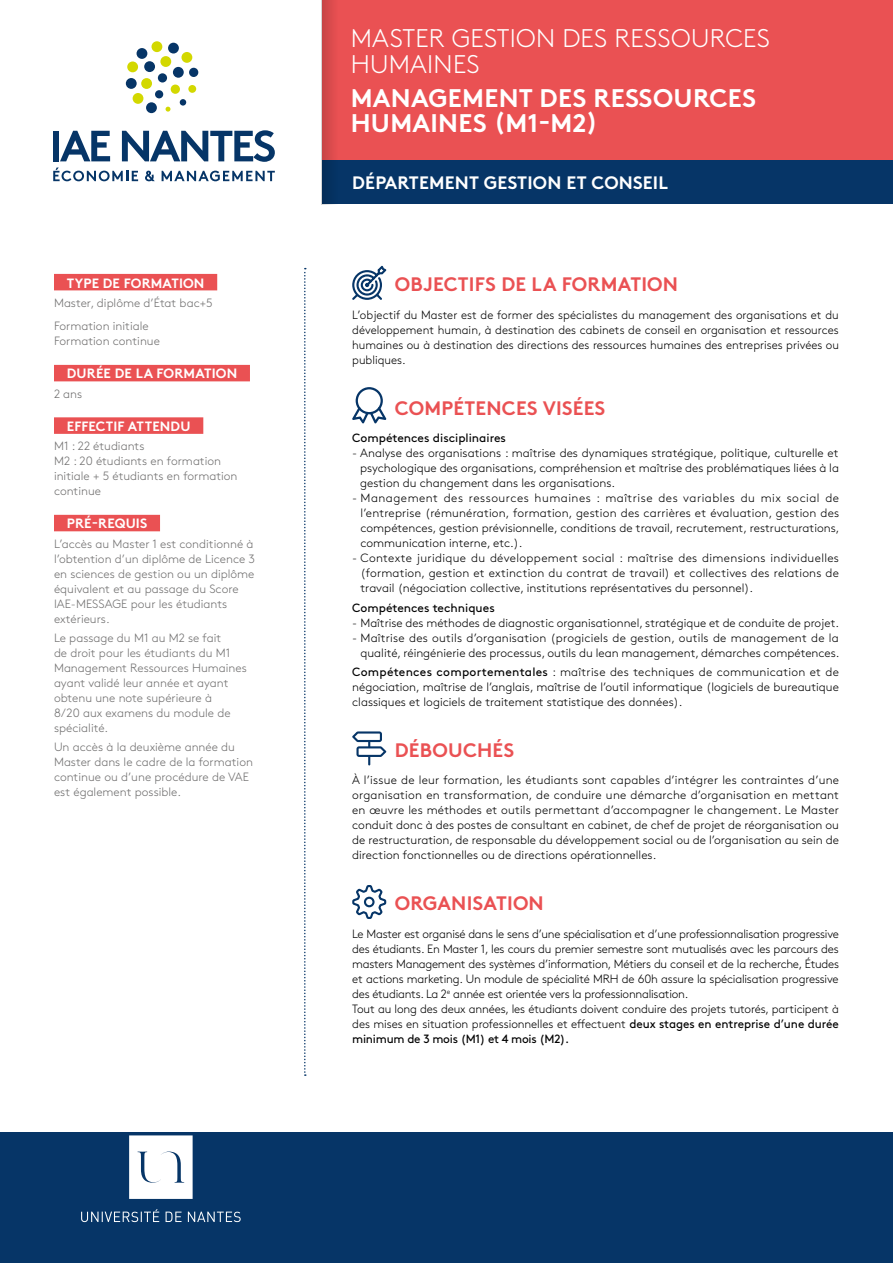
<style>
.page{position:relative;width:893px;height:1263px;background:#fff}
.page>*{position:absolute;margin:0;border:0;box-sizing:border-box;transform-origin:0 0}
.Haut_TITRE_2{font:700 25.5px/25.5px "Brown Std";letter-spacing:.01em;color:#fff}
.Haut_TITRE{font:300 25.5px/25.5px "Brown Std";letter-spacing:.01em;color:#fff}
._01_Droite_TITRE{font:700 19.5px "Brown Std";letter-spacing:.01em;color:#ea5153}
.t1{font:700 18px "Brown Std";letter-spacing:.01em;color:#fff}
.Gauche_TITRE_Rouge{font:700 13.5px "Brown Std";letter-spacing:.01em;color:#fff}
.Texte_COURANT{font:300 12px/15px "Brown Std";color:#000;text-align:justify}
.Txte_à_GAUCHE{font:300 12px/15px "Brown Std";color:#706f6f}
.Texte_COURANT-2{font:12px "Brown Std";color:#000}
.s1{font-weight:400}
</style>
<div class="page">
<div style="left:0;top:1132px;width:893px;height:131px;background:#063567"></div>
<div style="left:322px;top:160px;width:571px;height:44px;background:#063567"></div>
<div style="left:127px;top:61px;width:11px;height:11px;background:#d3d800;border-radius:50%"></div>
<div style="left:137px;top:48px;width:10px;height:11px;background:#063567;border-radius:50%"></div>
<div style="left:152px;top:41px;width:10px;height:11px;background:#d3d800;border-radius:50%"></div>
<div style="left:168px;top:43px;width:11px;height:11px;background:#063567;border-radius:50%"></div>
<div style="left:181px;top:52px;width:11px;height:11px;background:#d3d800;border-radius:50%"></div>
<div style="left:189px;top:68px;width:9px;height:9px;background:#063567;border-radius:50%"></div>
<div style="left:188px;top:85px;width:8px;height:8px;background:#d3d800;border-radius:50%"></div>
<div style="left:180px;top:99px;width:6px;height:7px;background:#063567;border-radius:50%"></div>
<svg style="left:166px;top:107px;width:4px;height:5px"></svg>
<div style="left:146px;top:102px;width:11px;height:11px;background:#063567;border-radius:50%"></div>
<div style="left:133px;top:93px;width:10px;height:11px;background:#d3d800;border-radius:50%"></div>
<div style="left:126px;top:78px;width:11px;height:11px;background:#063567;border-radius:50%"></div>
<div style="left:160px;top:56px;width:11px;height:11px;background:#d3d800;border-radius:50%"></div>
<div style="left:173px;top:67px;width:11px;height:11px;background:#063567;border-radius:50%"></div>
<div style="left:171px;top:85px;width:9px;height:9px;background:#d3d800;border-radius:50%"></div>
<div style="left:155px;top:90px;width:8px;height:8px;background:#063567;border-radius:50%"></div>
<div style="left:141px;top:78px;width:11px;height:11px;background:#d3d800;border-radius:50%"></div>
<div style="left:144px;top:61px;width:11px;height:11px;background:#063567;border-radius:50%"></div>
<div style="left:158px;top:73px;width:9px;height:10px;background:#063567;border-radius:50%"></div>
<svg style="left:53px;top:130px;width:222px;height:51px"></svg>
<svg style="left:81px;top:1135px;width:160px;height:87px"></svg>
<svg style="left:304px;top:268px;width:2px;height:808px"></svg>
<div style="left:322px;top:0;width:571px;height:160px;background:#ea5153"></div>
<svg style="left:322px;top:0;width:11px;height:204px"></svg>
<svg style="left:352px;top:266px;width:34px;height:34px"></svg>
<svg style="left:352px;top:387px;width:34px;height:36px"></svg>
<svg style="left:352px;top:731px;width:34px;height:34px"></svg>
<svg style="left:352px;top:885px;width:34px;height:34px"></svg>
<div style="left:54px;top:274px;width:163px;height:16px;background:#ea5153"></div>
<div style="left:54px;top:365px;width:196px;height:16px;background:#ea5153"></div>
<div style="left:54px;top:417px;width:149px;height:17px;background:#ea5153"></div>
<div style="left:54px;top:515px;width:106px;height:16px;background:#ea5153"></div>
<p class="Gauche_TITRE_Rouge" style="left:67px;top:275px;width:139px">TYPE DE FORMATION</p>
<p class="Txte_à_GAUCHE" style="left:54px;top:295px;width:160px">Master, diplôme d’État bac+5</p>
<p class="Txte_à_GAUCHE" style="left:54px;top:319px;width:107px">Formation initiale<br>Formation continue</p>
<p class="Gauche_TITRE_Rouge" style="left:67px;top:365px;width:172px">DURÉE DE LA FORMATION</p>
<p class="Txte_à_GAUCHE" style="left:54px;top:386px;width:30px">2 ans</p>
<p class="Gauche_TITRE_Rouge" style="left:67px;top:418px;width:125px">EFFECTIF ATTENDU</p>
<p class="Txte_à_GAUCHE" style="left:54px;top:439px;width:185px">M1 : 22 étudiants<br>M2 : 20 étudiants en formation initiale + 5 étudiants en formation continue</p>
<p class="Gauche_TITRE_Rouge" style="left:67px;top:515px;width:82px">PRÉ-REQUIS</p>
<p class="Txte_à_GAUCHE" style="left:54px;top:536px;width:203px">L’accès au Master 1 est conditionné à l’obtention d’un diplôme de Licence 3 en sciences de gestion ou un diplôme équivalent et au passage du Score<br>IAE-MESSAGE pour les étudiants extérieurs.</p>
<p class="Txte_à_GAUCHE" style="left:54px;top:630px;width:194px">Le passage du M1 au M2 se fait<br>de droit pour les étudiants du M1<br>Management Ressources Humaines ayant validé leur année et ayant obtenu une note supérieure à<br>8/20 aux examens du module de spécialité.</p>
<p class="Txte_à_GAUCHE" style="left:54px;top:740px;width:200px">Un accès à la deuxième année du<br>Master dans le cadre de la formation continue ou d’une procédure de VAE est également possible.</p>
<p class="Haut_TITRE" style="left:351px;top:26px;width:421px">MASTER GESTION DES RESSOURCES<br>HUMAINES</p>
<p class="Haut_TITRE_2" style="left:351px;top:85px;width:407px">MANAGEMENT DES RESSOURCES<br>HUMAINES (M1-M2)</p>
<h3 class="t1" style="left:352px;top:172px;width:317px">DÉPARTEMENT GESTION ET CONSEIL</h3>
<p class="_01_Droite_TITRE" style="left:395px;top:272px;width:285px">OBJECTIFS DE LA FORMATION</p>
<p class="Texte_COURANT" style="left:352px;top:307px;width:488px">L’objectif du Master est de former des spécialistes du management des organisations et du développement humain, à destination des cabinets de conseil en organisation et ressources humaines ou à destination des directions des ressources humaines des entreprises privées ou publiques.</p>
<p class="_01_Droite_TITRE" style="left:395px;top:396px;width:212px">COMPÉTENCES VISÉES</p>
<p class="Texte_COURANT-2" style="left:352px;top:431px;width:155px">Compétences disciplinaires</p>
<p class="Texte_COURANT" style="left:360px;top:446px;width:480px;text-indent:-8px">- Analyse des organisations : maîtrise des dynamiques stratégique, politique, culturelle et psychologique des organisations, compréhension et maîtrise des problématiques liées à la gestion du changement dans les organisations.</p>
<p class="Texte_COURANT" style="left:360px;top:491px;width:480px;text-indent:-8px">- Management des ressources humaines : maîtrise des variables du mix social de l’entreprise (rémunération, formation, gestion des carrières et évaluation, gestion des compétences, gestion prévisionnelle, conditions de travail, recrutement, restructurations, communication interne, etc.).</p>
<p class="Texte_COURANT" style="left:360px;top:551px;width:480px;text-indent:-8px">- Contexte juridique du développement social : maîtrise des dimensions individuelles (formation, gestion et extinction du contrat de travail) et collectives des relations de travail (négociation collective, institutions représentatives du personnel).</p>
<p class="Texte_COURANT-2" style="left:352px;top:600px;width:144px">Compétences techniques</p>
<p class="Texte_COURANT" style="left:352px;top:615px;width:488px">- Maîtrise des méthodes de diagnostic organisationnel, stratégique et de conduite de projet.</p>
<p class="Texte_COURANT" style="left:352px;top:630px;width:489px;text-align:right">- Maîtrise des outils d’organisation (progiciels de gestion, outils de management de la qualité, réingénierie des processus, outils du lean management, démarches compétences.</p>
<p class="Texte_COURANT" style="left:352px;top:664px;width:488px"><span class="s1">Compétences comportementales</span> : maîtrise des techniques de communication et de négociation, maîtrise de l’anglais, maîtrise de l’outil informatique (logiciels de bureautique classiques et logiciels de traitement statistique des données).</p>
<p class="_01_Droite_TITRE" style="left:395px;top:738px;width:121px">DÉBOUCHÉS</p>
<p class="Texte_COURANT" style="left:352px;top:773px;width:488px">À l’issue de leur formation, les étudiants sont capables d’intégrer les contraintes d’une organisation en transformation, de conduire une démarche d’organisation en mettant en œuvre les méthodes et outils permettant d’accompagner le changement. Le Master conduit donc à des postes de consultant en cabinet, de chef de projet de réorganisation ou de restructuration, de responsable du développement social ou de l’organisation au sein de direction fonctionnelles ou de directions opérationnelles.</p>
<p class="_01_Droite_TITRE" style="left:395px;top:891px;width:150px">ORGANISATION</p>
<p class="Texte_COURANT" style="left:352px;top:926px;width:488px">Le Master est organisé dans le sens d’une spécialisation et d’une professionnalisation progressive des étudiants. En Master 1, les cours du premier semestre sont mutualisés avec les parcours des masters Management des systèmes d’information, Métiers du conseil et de la recherche, Études et actions marketing. Un module de spécialité MRH de 60h assure la spécialisation progressive des étudiants. La 2<sup>e</sup> année est orientée vers la professionnalisation.</p>
<p class="Texte_COURANT" style="left:352px;top:1001px;width:488px">Tout au long des deux années, les étudiants doivent conduire des projets tutorés, participent à des mises en situation professionnelles et effectuent <span class="s1">deux stages en entreprise d’une durée minimum de 3 mois (M1) et 4 mois (M2).</span></p>
</div>
